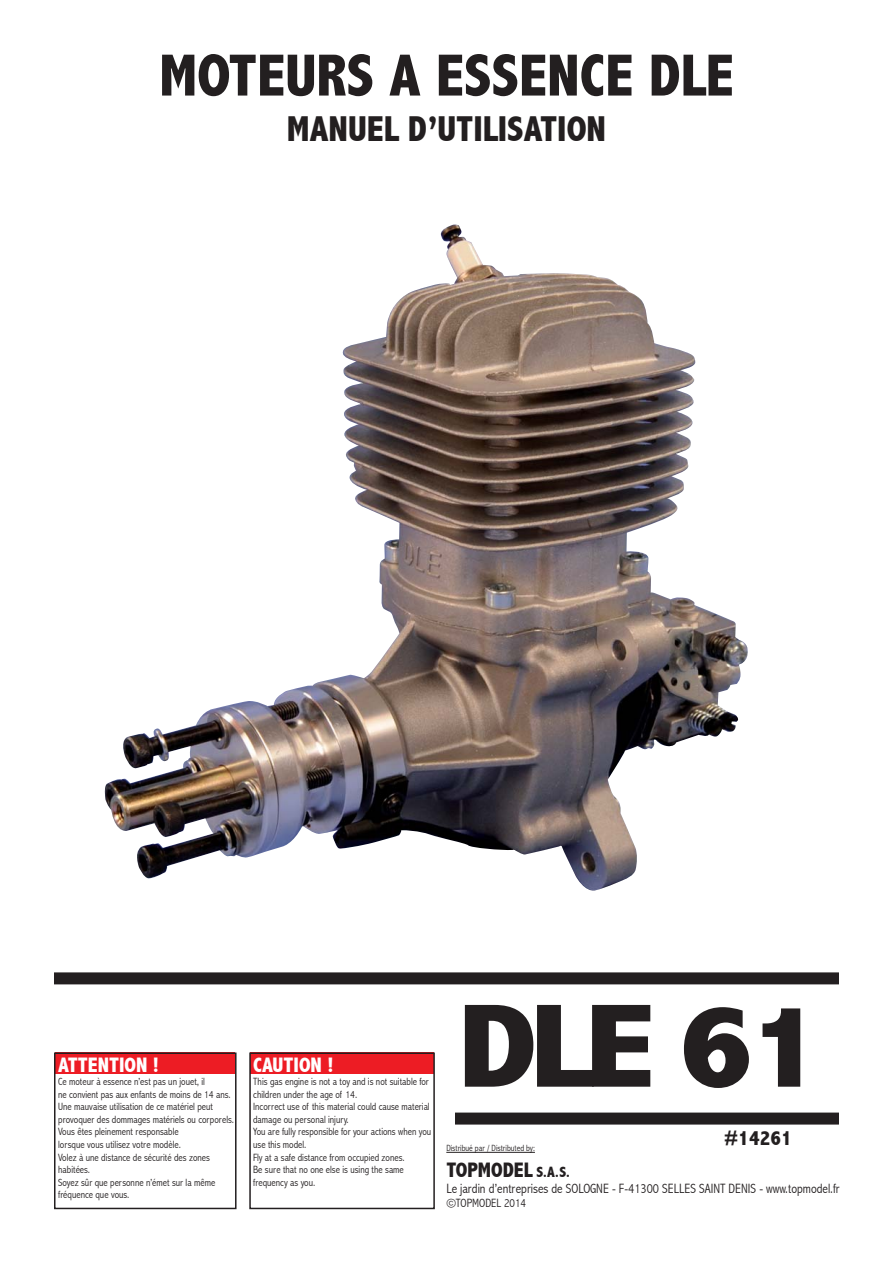
<style>
.page{position:relative;width:893px;height:1263px;background:#fff}
.page>*{position:absolute;margin:0;border:0;box-sizing:border-box;transform-origin:0 0}
.t1{font:800 condensed 120px "Abadi";color:#231f20;scale:1.25 1}
.t2{font:800 condensed 60px "Abadi";color:#231f20}
.t3{font:800 condensed 36px "Abadi";color:#231f20}
.t4{font:800 condensed 21px "Abadi";color:#231f20}
.t5{font:800 condensed 21px "Abadi";color:#fff}
.t6{font:300 condensed 13.5px "Abadi";color:#231f20}
.t7{font:300 condensed 12px "Abadi";color:#231f20}
.t8{font:300 condensed 10.5px/12.6px "Abadi";color:#231f20}
.t9{font:300 condensed 9px "Abadi";color:#231f20}
.s1{font-size:15px}
</style>
<div class="page">
<div style="left:55px;top:1052px;width:180px;height:22px;background:#ed1c24"></div>
<div style="left:250px;top:1052px;width:184px;height:22px;background:#ed1c24"></div>
<div style="left:54px;top:1052px;width:183px;height:157px;border:2px solid #231f20"></div>
<div style="left:249px;top:1052px;width:186px;height:157px;border:2px solid #231f20"></div>
<img style="left:104px;top:265px;width:644px;height:626px">
<div style="left:54px;top:972px;width:785px;height:12px;background:#231f20"></div>
<hr style="left:446px;top:1152px;width:89px;height:1px;background:#231f20">
<div style="left:455px;top:1112px;width:384px;height:12px;background:#231f20"></div>
<h2 class="t2" style="left:159px;top:43px;width:576px">MOTEURS A ESSENCE DLE</h2>
<h3 class="t3" style="left:287px;top:109px;width:321px">MANUEL D’UTILISATION</h3>
<h3 class="t5" style="left:58px;top:1054px;width:102px">ATTENTION !</h3>
<p class="t8" style="left:58px;top:1075px;width:177px">Ce moteur à essence n’est pas un jouet, il<br>ne convient pas aux enfants de moins de 14 ans.<br>Une mauvaise utilisation de ce matériel peut provoquer des dommages matériels ou corporels.<br>Vous êtes pleinement responsable<br>lorsque vous utilisez votre modèle.<br>Volez à une distance de sécurité des zones habitées.<br>Soyez sûr que personne n’émet sur la même fréquence que vous.</p>
<h3 class="t5" style="left:253px;top:1054px;width:82px">CAUTION !</h3>
<p class="t8" style="left:253px;top:1075px;width:180px">This gas engine is not a toy and is not suitable for children under the age of 14.<br>Incorrect use of this material could cause material damage ou personal injury.<br>You are fully responsible for your actions when you use this model.<br>Fly at a safe distance from occupied zones.<br>Be sure that no one else is using the same frequency as you.</p>
<h1 class="t1" style="left:457px;top:982px;width:295px">DLE 61</h1>
<h3 class="t4" style="left:724px;top:1127px;width:69px">#14261</h3>
<p class="t9" style="left:446px;top:1143px;width:90px">Distribué par / Distributed by:</p>
<h3 class="t4" style="left:446px;top:1158px;width:125px">TOPMODEL <span class="s1">S.A.S.</span></h3>
<p class="t6" style="left:446px;top:1181px;width:395px">Le jardin d’entreprises de SOLOGNE - F-41300 SELLES SAINT DENIS - www.topmodel.fr</p>
<p class="t7" style="left:446px;top:1197px;width:81px">©TOPMODEL 2014</p>
</div>
